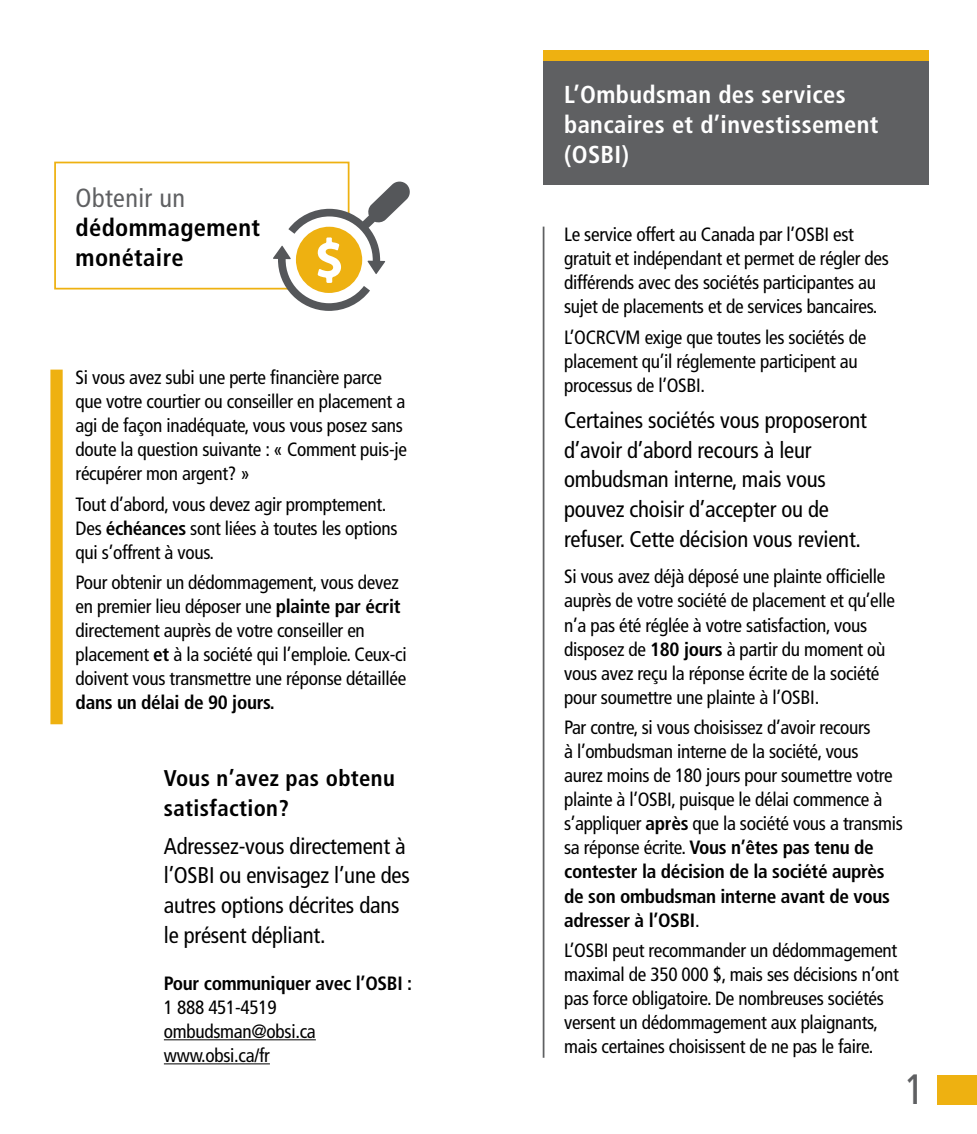
<style>
.page{position:relative;width:977px;height:1134px;background:#fff}
.page>*{position:absolute;margin:0;border:0;box-sizing:border-box;transform-origin:0 0}
.t1{font:condensed 42.35px "Frutiger";color:#5f6062}
.t2{font:condensed 26.25px "Frutiger";letter-spacing:.015em;color:#5f6062}
.t3{font:700 condensed 24.5px/29.8px "Frutiger";letter-spacing:.015em;color:#fff}
.t4{font:700 condensed 24.5px/29.8px "Frutiger";letter-spacing:.015em;color:#000}
.t5{font:condensed 22.75px/29.8px "Frutiger";letter-spacing:-.01em;color:#000}
.t6{font:700 condensed 22.75px/29.8px "Frutiger";letter-spacing:.015em;color:#000}
.t7{font:condensed 19.25px/24.2px "Frutiger";letter-spacing:-.015em;color:#000}
.t8{font:700 condensed 19.25px "Frutiger";letter-spacing:-.015em;color:#000}
.s1{font-weight:700}
</style>
<div class="page">
<div style="left:937px;top:1075px;width:39px;height:29px;background:#eeb111"></div>
<div style="left:54px;top:162px;width:295px;height:128px;background:#fff;border:2px solid #eeb111"></div>
<div style="left:50px;top:370px;width:13px;height:354px;background:#eeb111"></div>
<div style="left:542px;top:57px;width:386px;height:128px;background:#5f6062"></div>
<div style="left:542px;top:50px;width:386px;height:11px;background:#eeb111"></div>
<hr style="left:542px;top:227px;width:2px;height:831px;background:#5f6062">
<svg style="left:273px;top:182px;width:137px;height:129px"></svg>
<hr style="left:164px;top:1039px;width:152px;height:1px;background:#000">
<hr style="left:164px;top:1063px;width:106px;height:1px;background:#000">
<h2 class="t2" style="left:76px;top:182px;width:111px">Obtenir un</h2>
<p class="t4" style="left:76px;top:213px;width:186px">dédommagement monétaire</p>
<p class="t7" style="left:76px;top:365px;width:333px">Si vous avez subi une perte financière parce que votre courtier ou conseiller en placement a agi de façon inadéquate, vous vous posez sans doute la question suivante : « Comment puis-je récupérer mon argent? »</p>
<p class="t7" style="left:76px;top:492px;width:323px">Tout d’abord, vous devez agir promptement.<br>Des <span class="s1">échéances</span> sont liées à toutes les options qui s’offrent à vous.</p>
<p class="t7" style="left:76px;top:571px;width:332px">Pour obtenir un dédommagement, vous devez en premier lieu déposer une <span class="s1">plainte par écrit </span>directement auprès de votre conseiller en placement <span class="s1">et</span> à la société qui l’emploie. Ceux-ci doivent vous transmettre une réponse détaillée</p>
<p class="t8" style="left:76px;top:691px;width:201px">dans un délai de 90 jours.</p>
<p class="t6" style="left:164px;top:763px;width:232px">Vous n’avez pas obtenu satisfaction?</p>
<p class="t5" style="left:164px;top:831px;width:247px">Adressez-vous directement à l’OSBI ou envisagez l’une des autres options décrites dans le présent dépliant.</p>
<p class="t8" style="left:164px;top:972px;width:250px">Pour communiquer avec l’OSBI :</p>
<p class="t7" style="left:164px;top:995px;width:153px">1 888 451-4519 ombudsman@obsi.ca www.obsi.ca/fr</p>
<p class="t3" style="left:564px;top:80px;width:316px">L’Ombudsman des services bancaires et d’investissement (OSBI)</p>
<p class="t7" style="left:564px;top:222px;width:326px">Le service offert au Canada par l’OSBI est gratuit et indépendant et permet de régler des différends avec des sociétés participantes au sujet de placements et de services bancaires.</p>
<p class="t7" style="left:564px;top:325px;width:303px">L’OCRCVM exige que toutes les sociétés de placement qu’il réglemente participent au processus de l’OSBI.</p>
<p class="t5" style="left:564px;top:405px;width:304px">Certaines sociétés vous proposeront d’avoir d’abord recours à leur ombudsman interne, mais vous pouvez choisir d’accepter ou de refuser. Cette décision vous revient.</p>
<p class="t7" style="left:564px;top:565px;width:332px">Si vous avez déjà déposé une plainte officielle auprès de votre société de placement et qu’elle n’a pas été réglée à votre satisfaction, vous disposez de <span class="s1">180 jours</span> à partir du moment où vous avez reçu la réponse écrite de la société pour soumettre une plainte à l’OSBI.</p>
<p class="t7" style="left:564px;top:715px;width:340px">Par contre, si vous choisissez d’avoir recours<br>à l’ombudsman interne de la société, vous<br>aurez moins de 180 jours pour soumettre votre plainte à l’OSBI, puisque le délai commence à s’appliquer <span class="s1">après</span> que la société vous a transmis sa réponse écrite. <span class="s1">Vous n’êtes pas tenu de contester la décision de la société auprès de son ombudsman interne avant de vous adresser à l’OSBI</span>.</p>
<p class="t7" style="left:564px;top:938px;width:336px">L’OSBI peut recommander un dédommagement maximal de 350 000 $, mais ses décisions n’ont pas force obligatoire. De nombreuses sociétés versent un dédommagement aux plaignants, mais certaines choisissent de ne pas le faire.</p>
<h1 class="t1" style="left:904px;top:1065px;width:22px">1</h1>
</div>
